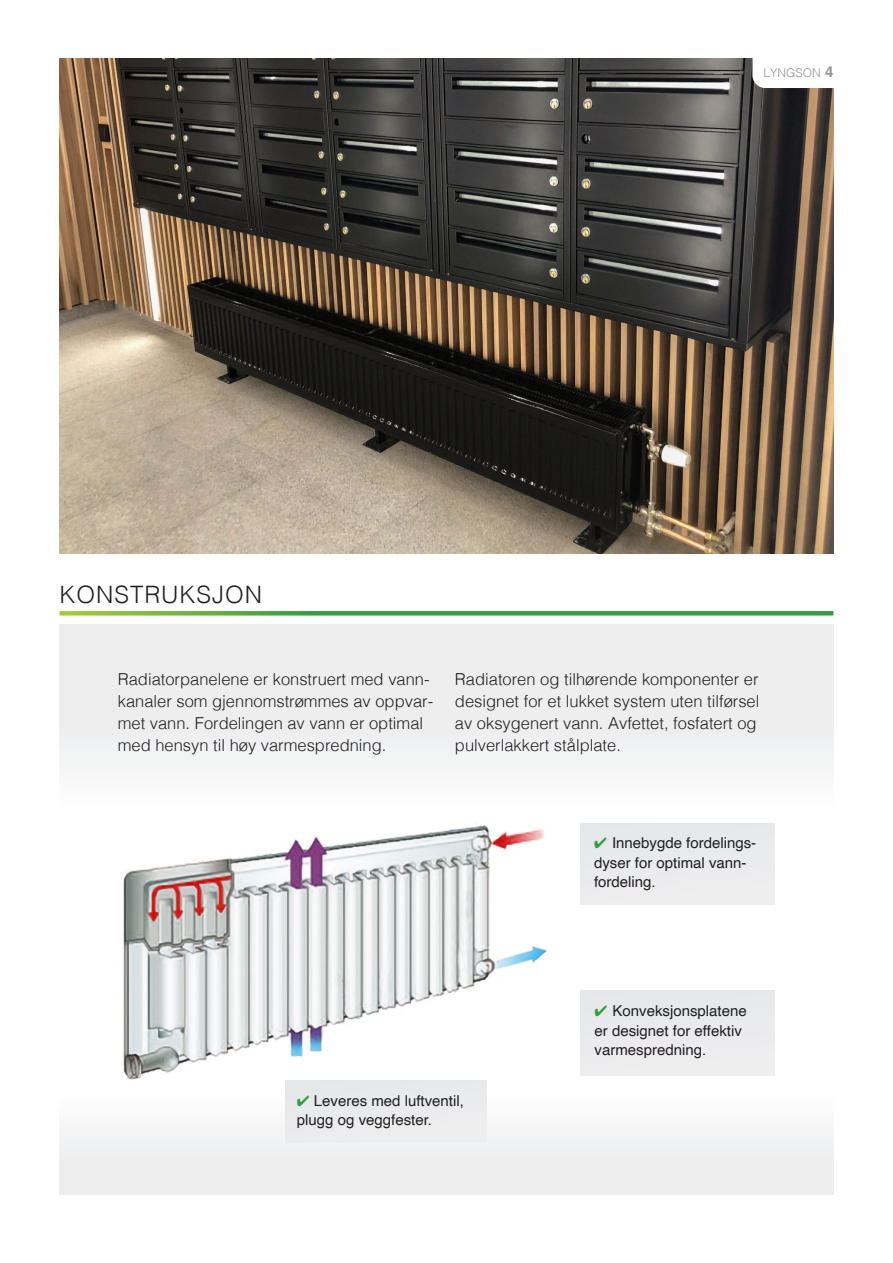
<style>
.page{position:relative;width:893px;height:1263px;background:#fff}
.page>*{position:absolute;margin:0;border:0;box-sizing:border-box;transform-origin:0 0}
.Övervinjett{font:300 24px "Helvetica";letter-spacing:.04em;color:#231f20}
.Bröd_11_13_5_LIGHT{font:300 16.5px/21.8px "Helvetica";color:#231f20}
.FAKTA_bröd_10_13_REGULAR{font:15px/19.5px "Helvetica";color:#231f20}
.Pagina{font:300 12px "Helvetica";color:#939598}
.s1{font-weight:700;font-size:15px}
.s2{color:#2f9e40}
</style>
<div class="page">
<img style="left:60px;top:59px;width:773px;height:495px">
<svg style="left:752px;top:58px;width:81px;height:30px"></svg>
<svg style="left:60px;top:611px;width:773px;height:4px;background:#45a640"></svg>
<div style="left:60px;top:625px;width:773px;height:185px;background:linear-gradient(to right,#f1f1f2,#f1f1f2)"></div>
<div style="left:60px;top:1094px;width:773px;height:101px;background:linear-gradient(to right,#f1f2f2,#f3f3f3)"></div>
<img style="left:122px;top:825px;width:425px;height:266px">
<div style="left:285px;top:1080px;width:201px;height:63px;background:#ebebed"></div>
<div style="left:580px;top:824px;width:194px;height:81px;background:#eaebec"></div>
<div style="left:580px;top:991px;width:194px;height:84px;background:#eaebec"></div>
<p class="Övervinjett" style="left:60px;top:574px;width:204px">KONSTRUKSJON</p>
<p class="Pagina" style="left:764px;top:62px;width:71px">LYNGSON <span class="s1">4</span></p>
<p class="Bröd_11_13_5_LIGHT" style="left:118px;top:668px;width:317px">Radiatorpanelene er konstruert med vann&shy;kanaler som gjennomstrømmes av oppvar&shy;met vann. Fordelingen av vann er optimal med hensyn til høy varmespredning.</p>
<p class="Bröd_11_13_5_LIGHT" style="left:455px;top:668px;width:306px">Radiatoren og tilhørende komponenter er designet for et lukket system uten tilførsel av oksygenert vann. Avfettet, fosfatert og pulverlakkert stålplate.</p>
<p class="FAKTA_bröd_10_13_REGULAR" style="left:594px;top:833px;width:164px"><span class="s2">✔</span> Innebygde fordelings&shy;dyser for optimal vann&shy;fordeling.</p>
<p class="FAKTA_bröd_10_13_REGULAR" style="left:297px;top:1091px;width:168px"><span class="s2">✔</span> Leveres med luftventil, plugg og veggfester.</p>
<p class="FAKTA_bröd_10_13_REGULAR" style="left:595px;top:1002px;width:154px"><span class="s2">✔</span> Konveksjonsplatene er designet for effektiv varmespredning.</p>
</div>
